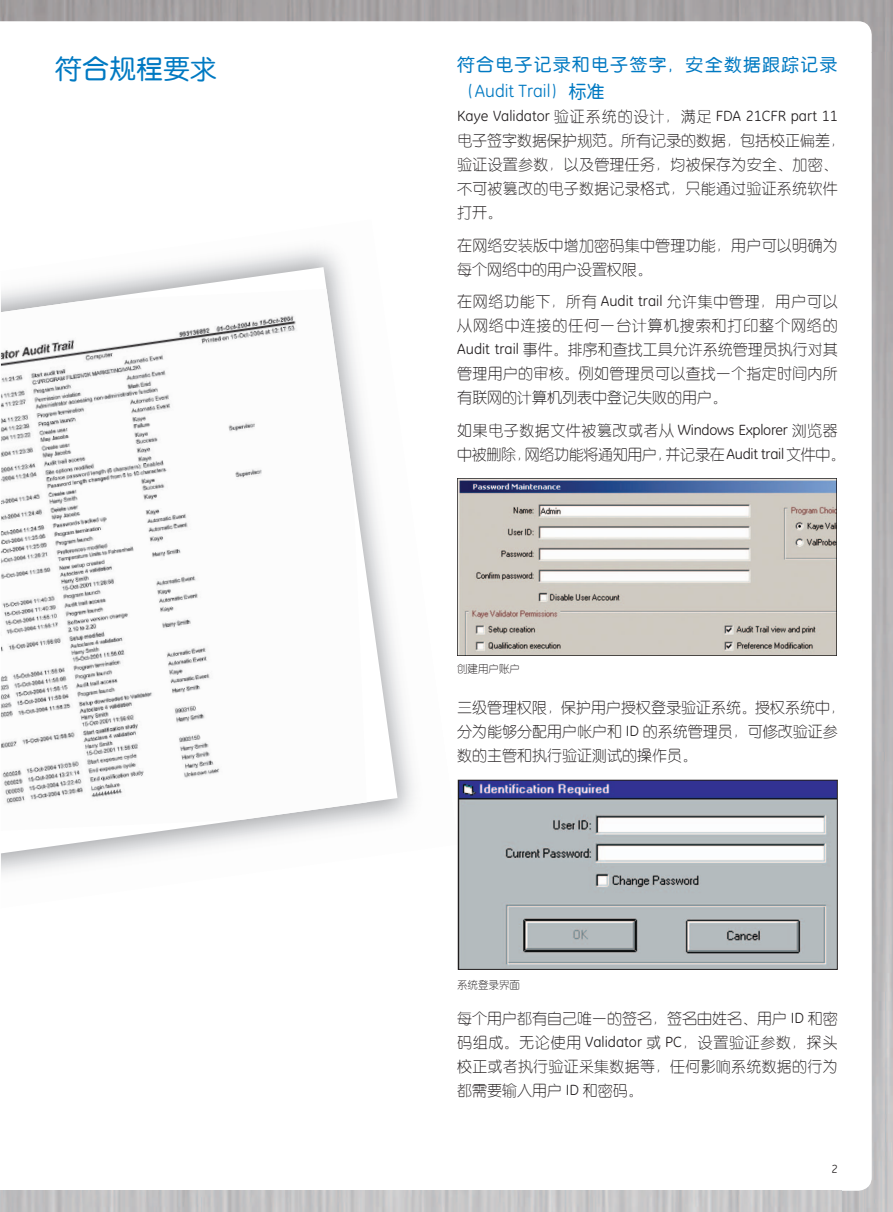
<style>
.page{position:relative;width:893px;height:1212px;background:#fff}
.page>*{position:absolute;margin:0;border:0;box-sizing:border-box;transform-origin:0 0}
.t1{font:27px "GEH Ye 3 gj";color:#0079c2}
.t2{font:18px "GEH Ye 3 gj";letter-spacing:.065em;color:#0079c2}
.t3{font:18px "GE Inspira";color:#0079c2}
.t4{font:15px/24px "GEH Ye 1 gj";letter-spacing:.015em;color:#231f20}
.t5{font:15px/24px "GEH Ye 1 gj";letter-spacing:-.02em;color:#231f20}
.t6{font:15px "GE Inspira";color:#231f20}
.t7{font:12px "GE Inspira";color:#231f20}
.t8{font:10.5px "GEH Ye 1 gj";color:#231f20}
.s1{font-family:"GEH Ye 3 gj"}
.s2{font-family:"GEH Ye 1 gj"}
.s3{font-family:"GE Inspira"}
</style>
<div class="page">
<img style="left:840px;top:52px;width:53px;height:1160px">
<img style="left:0;top:1191px;width:841px;height:21px">
<img style="left:1px;top:248px;width:457px;height:660px">
<svg style="left:1px;top:267px;width:397px;height:588px"></svg>
<img style="left:1px;top:289px;width:366px;height:542px">
<img style="left:457px;top:478px;width:380px;height:177px">
<img style="left:460px;top:782px;width:376px;height:186px">
<div style="left:458px;top:780px;width:380px;height:190px;border:1px solid #231f20"></div>
<h1 class="t1" style="left:55px;top:55px;width:163px">符合规程要求</h1>
<p class="t2" style="left:457px;top:55px;width:382px">符合电子记录和电子签字，安全数据跟踪记录</p>
<p class="t3" style="left:457px;top:80px;width:149px"><span class="s1">（</span>Audit Trail<span class="s1">）标准</span></p>
<p class="t6" style="left:457px;top:108px;width:382px">Kaye Validator <span class="s2">验证系统的设计，满足</span> FDA 21CFR part 11</p>
<p class="t4" style="left:457px;top:129px;width:390px">电子签字数据保护规范。所有记录的数据，包括校正偏差，验证设置参数，以及管理任务，均被保存为安全、加密、不可被篡改的电子数据记录格式，只能通过验证系统软件打开。</p>
<p class="t4" style="left:457px;top:233px;width:382px">在网络安装版中增加密码集中管理功能，用户可以明确为每个网络中的用户设置权限。</p>
<p class="t4" style="left:457px;top:290px;width:382px;text-align:justify">在网络功能下，所有 <span class="s3">Audit trail</span> 允许集中管理，用户可以从网络中连接的任何一台计算机搜索和打印整个网络的<span class="s3">Audit trail</span> 事件。排序和查找工具允许系统管理员执行对其管理用户的审核。例如管理员可以查找一个指定时间内所有联网的计算机列表中登记失败的用户。</p>
<p class="t5" style="left:457px;top:418px;width:390px">如果电子数据文件被篡改或者从 <span class="s3">Windows Explorer</span> 浏览器中被删除，网络功能将通知用户，并记录在<span class="s3">Audit trail</span>文件中。</p>
<p class="t8" style="left:457px;top:664px;width:64px">创建用户账户</p>
<p class="t4" style="left:457px;top:696px;width:390px">三级管理权限，保护用户授权登录验证系统。授权系统中，分为能够分配用户帐户和 <span class="s3">ID</span> 的系统管理员，可修改验证参数的主管和执行验证测试的操作员。</p>
<p class="t8" style="left:457px;top:979px;width:64px">系统登录界面</p>
<p class="t4" style="left:457px;top:1007px;width:382px;text-align:justify">每个用户都有自己唯一的签名，签名由姓名、用户 <span class="s3">ID</span> 和密码组成。无论使用 <span class="s3">Validator</span> 或 <span class="s3">PC</span>，设置验证参数，探头校正或者执行验证采集数据等，任何影响系统数据的行为都需要输入用户 <span class="s3">ID</span> 和密码。</p>
<p class="t7" style="left:831px;top:1162px;width:8px">2</p>
</div>
